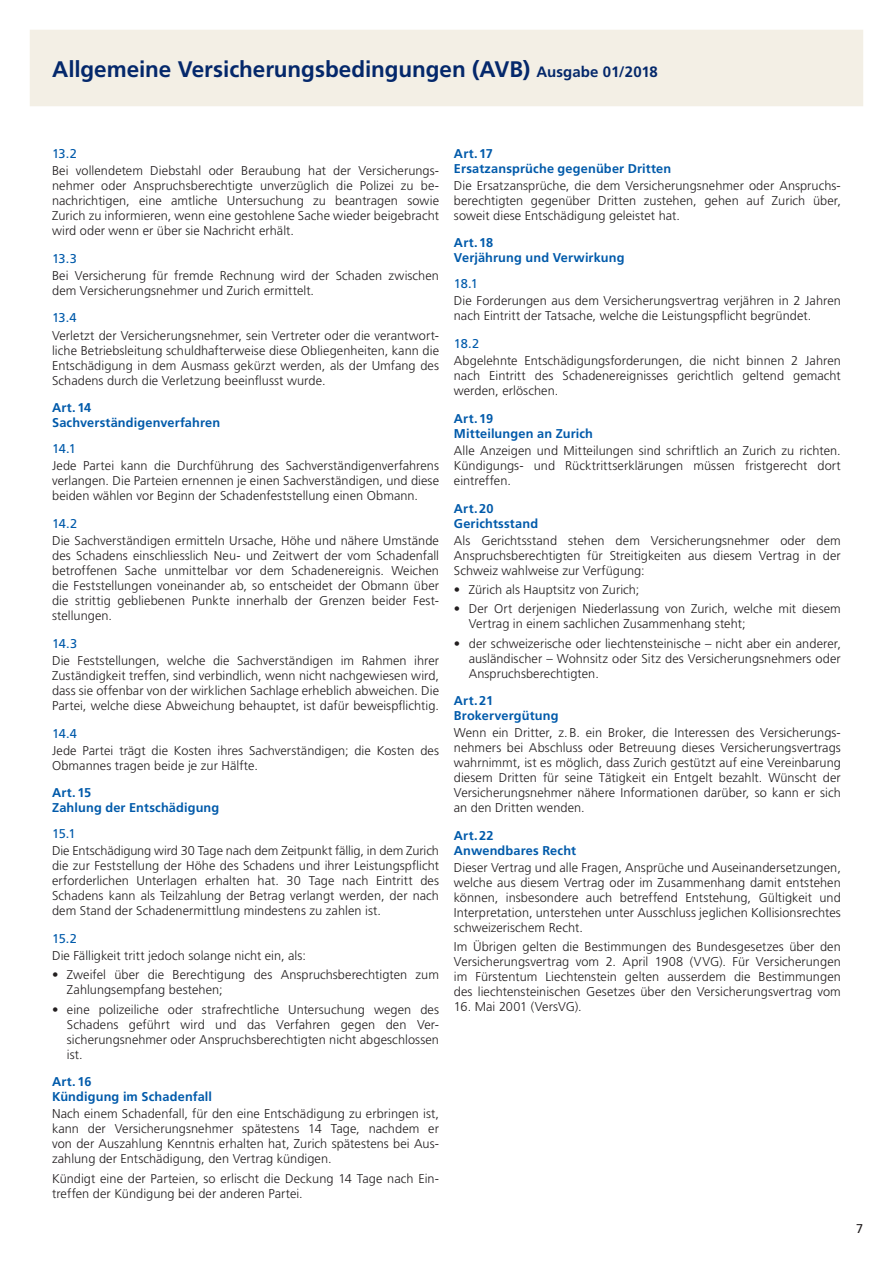
<style>
.page{position:relative;width:893px;height:1263px;background:#fff}
.page>*{position:absolute;margin:0;border:0;box-sizing:border-box;transform-origin:0 0}
.t1{font:700 22.5px "Frutiger";letter-spacing:-.005em;color:#04286b}
.t2{font:300 12.75px/15px "Frutiger";letter-spacing:.005em;color:#231f20;text-align:justify}
.t3{font:700 12.75px/15px "Frutiger";letter-spacing:.01em;color:#015aaa}
.t4{font:12.75px "Frutiger";letter-spacing:-.035em;color:#015aaa}
.t5{font:12.75px "Frutiger";color:#231f20}
.s1{font-size:15px}
</style>
<div class="page">
<div style="left:30px;top:30px;width:833px;height:76px;background:#f3efe5"></div>
<h1 class="t1" style="left:52px;top:56px;width:607px">Allgemeine Versicherungsbedingungen (AVB) <span class="s1">Ausgabe 01/2018</span></h1>
<p class="t4" style="left:52px;top:146px;width:26px">13.2</p>
<p class="t2" style="left:52px;top:163px;width:388px">Bei vollendetem Diebstahl oder Beraubung hat der Versicherungs&shy;nehmer oder Anspruchsberechtigte unverzüglich die Polizei zu be&shy;nachrichtigen, eine amtliche Untersuchung zu beantragen sowie Zurich zu informieren, wenn eine gestohlene Sache wieder beigebracht wird oder wenn er über sie Nachricht erhält.</p>
<p class="t4" style="left:52px;top:251px;width:26px">13.3</p>
<p class="t2" style="left:52px;top:268px;width:388px">Bei Versicherung für fremde Rechnung wird der Schaden zwischen dem Versicherungsnehmer und Zurich ermittelt.</p>
<p class="t4" style="left:52px;top:311px;width:26px">13.4</p>
<p class="t2" style="left:52px;top:328px;width:388px">Verletzt der Versicherungsnehmer, sein Vertreter oder die verantwort&shy;liche Betriebsleitung schuldhafterweise diese Obliegenheiten, kann die Entschädigung in dem Ausmass gekürzt werden, als der Umfang des Schadens durch die Verletzung beeinflusst wurde.</p>
<p class="t3" style="left:52px;top:400px;width:170px">Art.14<br>Sachverständigenverfahren</p>
<p class="t4" style="left:52px;top:441px;width:25px">14.1</p>
<p class="t2" style="left:52px;top:458px;width:388px">Jede Partei kann die Durchführung des Sachverständigenverfahrens verlangen. Die Parteien ernennen je einen Sachverständigen, und diese beiden wählen vor Beginn der Schadenfeststellung einen Obmann.</p>
<p class="t4" style="left:52px;top:516px;width:27px">14.2</p>
<p class="t2" style="left:52px;top:533px;width:388px">Die Sachverständigen ermitteln Ursache, Höhe und nähere Umstände des Schadens einschliesslich Neu- und Zeitwert der vom Schadenfall betroffenen Sache unmittelbar vor dem Schadenereignis. Weichen die Feststellungen voneinander ab, so entscheidet der Obmann über die strittig gebliebenen Punkte innerhalb der Grenzen beider Fest&shy;stellungen.</p>
<p class="t4" style="left:52px;top:636px;width:27px">14.3</p>
<p class="t2" style="left:52px;top:653px;width:388px">Die Feststellungen, welche die Sachverständigen im Rahmen ihrer Zuständigkeit treffen, sind verbindlich, wenn nicht nachgewiesen wird, dass sie offenbar von der wirklichen Sachlage erheblich abweichen. Die Partei, welche diese Abweichung behauptet, ist dafür beweispflichtig.</p>
<p class="t4" style="left:52px;top:726px;width:26px">14.4</p>
<p class="t2" style="left:52px;top:743px;width:388px">Jede Partei trägt die Kosten ihres Sachverständigen; die Kosten des<br>Obmannes tragen beide je zur Hälfte.</p>
<p class="t3" style="left:52px;top:785px;width:169px">Art.15<br>Zahlung der Entschädigung</p>
<p class="t4" style="left:52px;top:826px;width:25px">15.1</p>
<p class="t2" style="left:52px;top:843px;width:388px">Die Entschädigung wird 30 Tage nach dem Zeitpunkt fällig, in dem Zurich die zur Feststellung der Höhe des Schadens und ihrer Leistungspflicht erforderlichen Unterlagen erhalten hat. 30 Tage nach Eintritt des Schadens kann als Teilzahlung der Betrag verlangt werden, der nach dem Stand der Schadenermittlung mindestens zu zahlen ist.</p>
<p class="t4" style="left:52px;top:931px;width:26px">15.2</p>
<p class="t2" style="left:52px;top:948px;width:255px">Die Fälligkeit tritt jedoch solange nicht ein, als:</p>
<p class="t2" style="left:67px;top:967px;width:374px;text-indent:-15px">• Zweifel über die Berechtigung des Anspruchsberechtigten zum<br>Zahlungsempfang bestehen;</p>
<p class="t2" style="left:67px;top:1002px;width:374px;text-indent:-15px">• eine polizeiliche oder strafrechtliche Untersuchung wegen des Schadens geführt wird und das Verfahren gegen den Ver&shy;sicherungsnehmer oder Anspruchsberechtigten nicht abgeschlossen ist.</p>
<p class="t3" style="left:52px;top:1074px;width:162px">Art.16<br>Kündigung im Schadenfall</p>
<p class="t2" style="left:52px;top:1106px;width:388px">Nach einem Schadenfall, für den eine Entschädigung zu erbringen ist, kann der Versicherungsnehmer spätestens 14 Tage, nachdem er von der Auszahlung Kenntnis erhalten hat, Zurich spätestens bei Aus&shy;zahlung der Entschädigung, den Vertrag kündigen.</p>
<p class="t2" style="left:52px;top:1171px;width:388px">Kündigt eine der Parteien, so erlischt die Deckung 14 Tage nach Ein&shy;treffen der Kündigung bei der anderen Partei.</p>
<p class="t3" style="left:454px;top:145px;width:219px">Art.17<br>Ersatzansprüche gegenüber Dritten</p>
<p class="t2" style="left:454px;top:178px;width:388px">Die Ersatzansprüche, die dem Versicherungsnehmer oder Anspruchs&shy;berechtigten gegenüber Dritten zustehen, gehen auf Zurich über, soweit diese Entschädigung geleistet hat.</p>
<p class="t3" style="left:454px;top:235px;width:172px">Art.18<br>Verjährung und Verwirkung</p>
<p class="t4" style="left:454px;top:276px;width:26px">18.1</p>
<p class="t2" style="left:454px;top:293px;width:388px">Die Forderungen aus dem Versicherungsvertrag verjähren in 2 Jahren nach Eintritt der Tatsache, welche die Leistungspflicht begründet.</p>
<p class="t4" style="left:454px;top:336px;width:27px">18.2</p>
<p class="t2" style="left:454px;top:353px;width:388px">Abgelehnte Entschädigungsforderungen, die nicht binnen 2 Jahren nach Eintritt des Schadenereignisses gerichtlich geltend gemacht werden, erlöschen.</p>
<p class="t3" style="left:454px;top:411px;width:141px">Art.19<br>Mitteilungen an Zurich</p>
<p class="t2" style="left:454px;top:443px;width:388px">Alle Anzeigen und Mitteilungen sind schriftlich an Zurich zu richten.<br>Kündigungs- und Rücktrittserklärungen müssen fristgerecht dort eintreffen.</p>
<p class="t3" style="left:454px;top:501px;width:86px">Art.20<br>Gerichtsstand</p>
<p class="t2" style="left:454px;top:533px;width:388px">Als Gerichtsstand stehen dem Versicherungsnehmer oder dem Anspruchsberechtigten für Streitigkeiten aus diesem Vertrag in der Schweiz wahlweise zur Verfügung:</p>
<p class="t2" style="left:454px;top:582px;width:187px">• Zürich als Hauptsitz von Zurich;</p>
<p class="t2" style="left:469px;top:601px;width:374px;text-indent:-15px">• Der Ort derjenigen Niederlassung von Zurich, welche mit diesem<br>Vertrag in einem sachlichen Zusammenhang steht;</p>
<p class="t2" style="left:469px;top:636px;width:374px;text-indent:-15px">• der schweizerische oder liechtensteinische – nicht aber ein anderer, ausländischer – Wohnsitz oder Sitz des Versicherungsnehmers oder Anspruchsberechtigten.</p>
<p class="t3" style="left:454px;top:693px;width:106px">Art.21<br>Brokervergütung</p>
<p class="t2" style="left:454px;top:725px;width:388px">Wenn ein Dritter, z.B. ein Broker, die Interessen des Versicherungs&shy;nehmers bei Abschluss oder Betreuung dieses Versicherungsvertrags wahrnimmt, ist es möglich, dass Zurich gestützt auf eine Vereinbarung diesem Dritten für seine Tätigkeit ein Entgelt bezahlt. Wünscht der Versicherungsnehmer nähere Informationen darüber, so kann er sich an den Dritten wenden.</p>
<p class="t3" style="left:454px;top:828px;width:124px">Art.22<br>Anwendbares Recht</p>
<p class="t2" style="left:454px;top:860px;width:388px">Dieser Vertrag und alle Fragen, Ansprüche und Auseinandersetzungen, welche aus diesem Vertrag oder im Zusammenhang damit entstehen können, insbesondere auch betreffend Entstehung, Gültigkeit und Interpretation, unterstehen unter Ausschluss jeglichen Kollisionsrechtes schweizerischem Recht.</p>
<p class="t2" style="left:454px;top:939px;width:388px">Im Übrigen gelten die Bestimmungen des Bundesgesetzes über den Versicherungsvertrag vom 2. April 1908 (VVG). Für Versicherungen im Fürstentum Liechtenstein gelten ausserdem die Bestimmungen des liechtensteinischen Gesetzes über den Versicherungsvertrag vom</p>
<p class="t2" style="left:454px;top:999px;width:129px">16. Mai 2001 (VersVG).</p>
<p class="t5" style="left:856px;top:1221px;width:9px">7</p>
</div>
